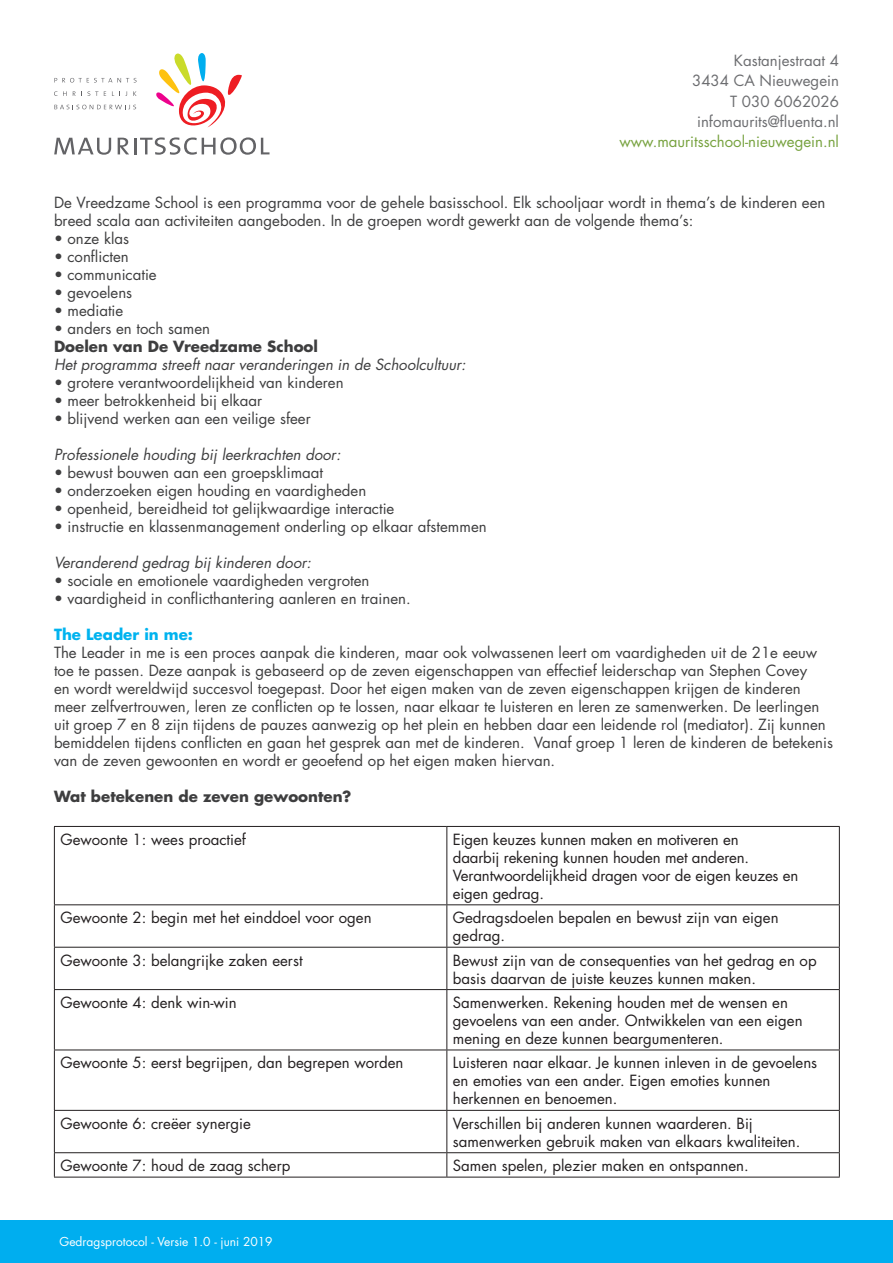
<style>
.page{position:relative;width:893px;height:1263px;background:#fff}
.page>*{position:absolute;margin:0;border:0;box-sizing:border-box;transform-origin:0 0}
.t1{font:15px/18px "Futura Std";color:#3e3e3f}
.t2{font:15px/18px "Futura Std";color:#231f20}
.t3{font:italic 15px "Futura Std";color:#3e3e3f}
.t4{font:15px/20.1px "Futura Std";color:#6c6d70;text-align:right}
.t5{font:700 15px "Futura Std";color:#3e3e3f}
.t6{font:15px "Futura Std";color:#77a23f}
.t7{font:700 15px "Futura Std";color:#00b3ef}
.t8{font:12px "Futura Std";color:#fff}
</style>
<div class="page">
<div style="left:0;top:1220px;width:893px;height:43px;background:#00aeef"></div>
<svg style="left:54px;top:53px;width:215px;height:102px"></svg>
<hr style="left:54px;top:826px;width:393px;height:1px;background:#231f20">
<hr style="left:54px;top:827px;width:1px;height:77px;background:#231f20">
<hr style="left:447px;top:826px;width:393px;height:1px;background:#231f20">
<hr style="left:446px;top:827px;width:1px;height:77px;background:#231f20">
<hr style="left:839px;top:827px;width:1px;height:77px;background:#231f20">
<hr style="left:54px;top:904px;width:393px;height:1px;background:#231f20">
<hr style="left:54px;top:905px;width:1px;height:42px;background:#231f20">
<hr style="left:447px;top:904px;width:393px;height:1px;background:#231f20">
<hr style="left:446px;top:905px;width:1px;height:42px;background:#231f20">
<hr style="left:839px;top:905px;width:1px;height:42px;background:#231f20">
<hr style="left:54px;top:947px;width:393px;height:1px;background:#231f20">
<hr style="left:54px;top:947px;width:1px;height:42px;background:#231f20">
<hr style="left:447px;top:947px;width:393px;height:1px;background:#231f20">
<hr style="left:446px;top:947px;width:1px;height:42px;background:#231f20">
<hr style="left:839px;top:947px;width:1px;height:42px;background:#231f20">
<hr style="left:54px;top:989px;width:393px;height:1px;background:#231f20">
<hr style="left:54px;top:990px;width:1px;height:59px;background:#231f20">
<hr style="left:447px;top:989px;width:393px;height:1px;background:#231f20">
<hr style="left:446px;top:990px;width:1px;height:59px;background:#231f20">
<hr style="left:839px;top:990px;width:1px;height:59px;background:#231f20">
<hr style="left:54px;top:1049px;width:393px;height:1px;background:#231f20">
<hr style="left:54px;top:1050px;width:1px;height:60px;background:#231f20">
<hr style="left:447px;top:1049px;width:393px;height:1px;background:#231f20">
<hr style="left:446px;top:1050px;width:1px;height:60px;background:#231f20">
<hr style="left:839px;top:1050px;width:1px;height:60px;background:#231f20">
<hr style="left:54px;top:1110px;width:393px;height:1px;background:#231f20">
<hr style="left:54px;top:1111px;width:1px;height:41px;background:#231f20">
<hr style="left:447px;top:1110px;width:393px;height:1px;background:#231f20">
<hr style="left:446px;top:1111px;width:1px;height:41px;background:#231f20">
<hr style="left:839px;top:1111px;width:1px;height:41px;background:#231f20">
<hr style="left:54px;top:1152px;width:393px;height:1px;background:#231f20">
<svg style="left:54px;top:1153px;width:1px;height:24px"></svg>
<hr style="left:447px;top:1152px;width:393px;height:1px;background:#231f20">
<svg style="left:446px;top:1153px;width:1px;height:24px"></svg>
<svg style="left:839px;top:1153px;width:1px;height:24px"></svg>
<hr style="left:54px;top:1177px;width:393px;height:1px;background:#231f20">
<hr style="left:447px;top:1177px;width:393px;height:1px;background:#231f20">
<p class="t4" style="left:692px;top:51px;width:148px">Kastanjestraat 4<br>3434 CA Nieuwegein<br>T 030 6062026 infomaurits@fluenta.nl</p>
<p class="t6" style="left:619px;top:132px;width:221px">www.mauritsschool-nieuwegein.nl</p>
<p class="t1" style="left:54px;top:194px;width:773px">De Vreedzame School is een programma voor de gehele basisschool. Elk schooljaar wordt in thema’s de kinderen een breed scala aan activiteiten aangeboden. In de groepen wordt gewerkt aan de volgende thema’s:</p>
<p class="t1" style="left:54px;top:230px;width:77px">• onze klas</p>
<p class="t1" style="left:54px;top:248px;width:76px">• conflicten</p>
<p class="t1" style="left:54px;top:266px;width:104px">• communicatie</p>
<p class="t1" style="left:54px;top:284px;width:80px">• gevoelens</p>
<p class="t1" style="left:54px;top:302px;width:71px">• mediatie</p>
<p class="t1" style="left:54px;top:320px;width:158px">• anders en toch samen</p>
<p class="t5" style="left:54px;top:336px;width:266px">Doelen van De Vreedzame School</p>
<p class="t3" style="left:54px;top:355px;width:413px">Het programma streeft naar veranderingen in de Schoolcultuur:</p>
<p class="t1" style="left:54px;top:374px;width:291px">• grotere verantwoordelijkheid van kinderen</p>
<p class="t1" style="left:54px;top:392px;width:210px">• meer betrokkenheid bij elkaar</p>
<p class="t1" style="left:54px;top:410px;width:258px">• blijvend werken aan een veilige sfeer</p>
<p class="t3" style="left:54px;top:445px;width:288px">Professionele houding bij leerkrachten door:</p>
<p class="t1" style="left:54px;top:464px;width:271px">• bewust bouwen aan een groepsklimaat</p>
<p class="t1" style="left:54px;top:482px;width:314px">• onderzoeken eigen houding en vaardigheden</p>
<p class="t1" style="left:54px;top:500px;width:342px">• openheid, bereidheid tot gelijkwaardige interactie</p>
<p class="t1" style="left:54px;top:518px;width:434px">• instructie en klassenmanagement onderling op elkaar afstemmen</p>
<p class="t3" style="left:54px;top:553px;width:259px">Veranderend gedrag bij kinderen door:</p>
<p class="t1" style="left:54px;top:572px;width:317px">• sociale en emotionele vaardigheden vergroten</p>
<p class="t1" style="left:54px;top:590px;width:358px">• vaardigheid in conflicthantering aanleren en trainen.</p>
<p class="t7" style="left:54px;top:624px;width:141px">The Leader in me:</p>
<p class="t1" style="left:54px;top:644px;width:780px">The Leader in me is een proces aanpak die kinderen, maar ook volwassenen leert om vaardigheden uit de 21e eeuw toe te passen. Deze aanpak is gebaseerd op de zeven eigenschappen van effectief leiderschap van Stephen Covey<br>en wordt wereldwijd succesvol toegepast. Door het eigen maken van de zeven eigenschappen krijgen de kinderen meer zelfvertrouwen, leren ze conflicten op te lossen, naar elkaar te luisteren en leren ze samenwerken. De leerlingen uit groep 7 en 8 zijn tijdens de pauzes aanwezig op het plein en hebben daar een leidende rol (mediator). Zij kunnen bemiddelen tijdens conflicten en gaan het gesprek aan met de kinderen. Vanaf groep 1 leren de kinderen de betekenis van de zeven gewoonten en wordt er geoefend op het eigen maken hiervan.</p>
<p class="t5" style="left:54px;top:786px;width:299px">Wat betekenen de zeven gewoonten?</p>
<p class="t2" style="left:60px;top:830px;width:187px">Gewoonte 1: wees proactief</p>
<p class="t2" style="left:453px;top:830px;width:347px">Eigen keuzes kunnen maken en motiveren en<br>daarbij rekening kunnen houden met anderen.<br>Verantwoordelijkheid dragen voor de eigen keuzes en eigen gedrag.</p>
<p class="t2" style="left:60px;top:909px;width:313px">Gewoonte 2: begin met het einddoel voor ogen</p>
<p class="t2" style="left:453px;top:909px;width:327px">Gedragsdoelen bepalen en bewust zijn van eigen gedrag.</p>
<p class="t2" style="left:60px;top:951px;width:244px">Gewoonte 3: belangrijke zaken eerst</p>
<p class="t2" style="left:453px;top:951px;width:365px">Bewust zijn van de consequenties van het gedrag en op basis daarvan de juiste keuzes kunnen maken.</p>
<p class="t2" style="left:60px;top:993px;width:178px">Gewoonte 4: denk win-win</p>
<p class="t2" style="left:453px;top:993px;width:351px">Samenwerken. Rekening houden met de wensen en gevoelens van een ander. Ontwikkelen van een eigen mening en deze kunnen beargumenteren.</p>
<p class="t2" style="left:60px;top:1054px;width:345px">Gewoonte 5: eerst begrijpen, dan begrepen worden</p>
<p class="t2" style="left:453px;top:1054px;width:366px">Luisteren naar elkaar. Je kunnen inleven in de gevoelens en emoties van een ander. Eigen emoties kunnen herkennen en benoemen.</p>
<p class="t2" style="left:60px;top:1114px;width:192px">Gewoonte 6: creëer synergie</p>
<p class="t2" style="left:453px;top:1114px;width:349px">Verschillen bij anderen kunnen waarderen. Bij samenwerken gebruik maken van elkaars kwaliteiten.</p>
<p class="t2" style="left:60px;top:1157px;width:232px">Gewoonte 7: houd de zaag scherp</p>
<p class="t2" style="left:453px;top:1157px;width:297px">Samen spelen, plezier maken en ontspannen.</p>
<p class="t8" style="left:60px;top:1234px;width:215px">Gedragsprotocol - Versie 1.0 - juni 2019</p>
</div>
